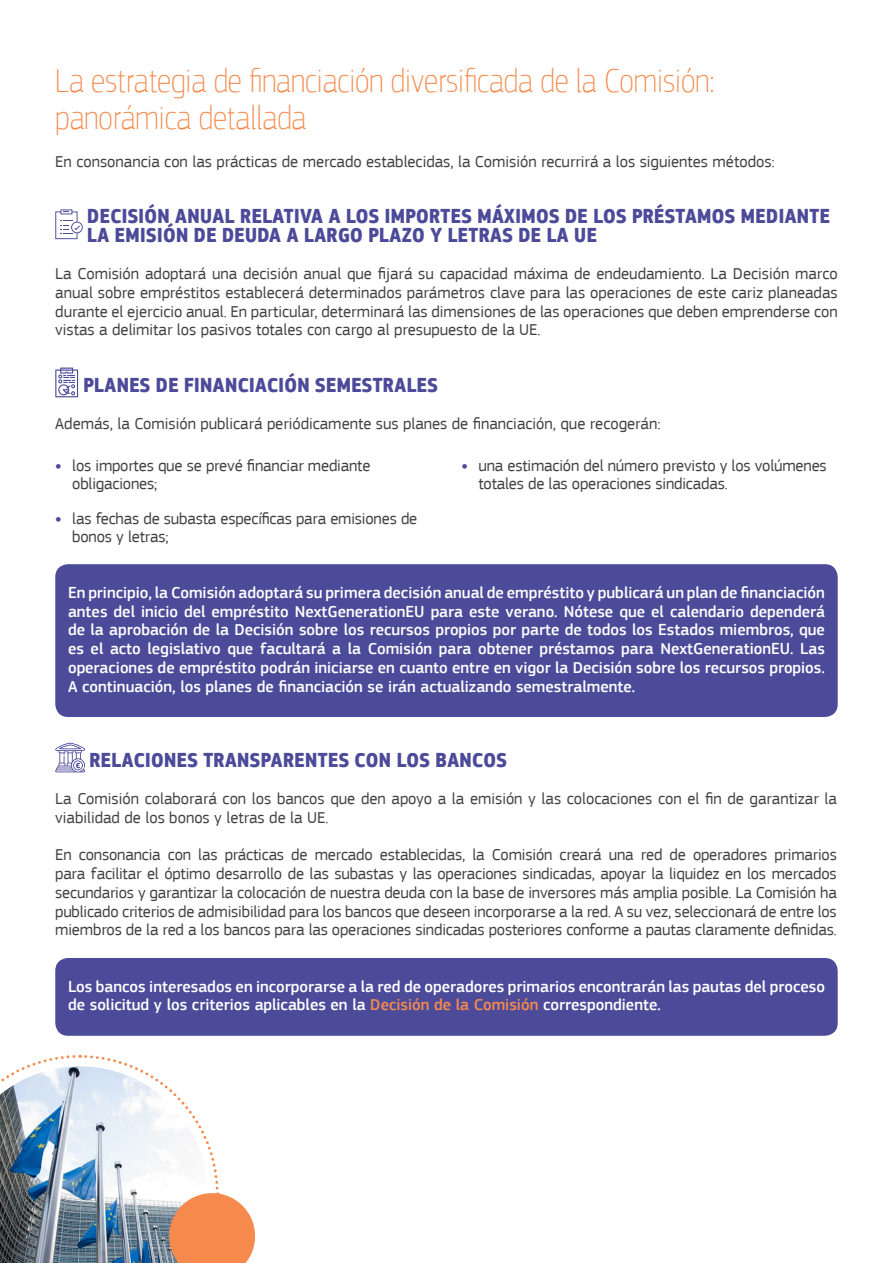
<style>
.page{position:relative;width:893px;height:1263px;background:#fff}
.page>*{position:absolute;margin:0;border:0;box-sizing:border-box;transform-origin:0 0}
.Title_1{font:100 34.5px/37.5px "EC Square Sans Cond Pro";color:#f68a4c}
.Title_2{font:700 21px/18.8px "EC Square Sans Cond Pro";letter-spacing:.02em;color:#4c4b9a}
.body{font:16.5px/18.8px "EC Square Sans Pro";color:#414042}
.Box_body_nf{font:500 16.5px/18.8px "EC Square Sans Pro";color:#fff;text-align:justify}
.Box_body{font:500 16.5px/18.8px "EC Square Sans Pro";color:#fff}
.s1{font-weight:700;color:#4c4b9a}
.s2{color:#f68a4c}
</style>
<div class="page">
<img style="left:0;top:1055px;width:255px;height:208px">
<svg style="left:55px;top:209px;width:28px;height:30px"></svg>
<svg style="left:55px;top:743px;width:30px;height:29px"></svg>
<svg style="left:55px;top:368px;width:23px;height:29px"></svg>
<div style="left:55px;top:564px;width:783px;height:153px;background:#4c4b9a;border-radius:13px"></div>
<div style="left:55px;top:958px;width:783px;height:78px;background:#4c4b9a;border-radius:13px"></div>
<p class="Title_1" style="left:55px;top:62px;width:661px">La estrategia de financiación diversificada de la Comisión: panorámica detallada</p>
<p class="body" style="left:55px;top:152px;width:721px">En consonancia con las prácticas de mercado establecidas, la Comisión recurrirá a los siguientes métodos:</p>
<p class="Title_2" style="left:87px;top:207px;width:744px">DECISIÓN ANUAL RELATIVA A LOS IMPORTES MÁXIMOS DE LOS PRÉSTAMOS MEDIANTE<br>LA EMISIÓN DE DEUDA A LARGO PLAZO Y LETRAS DE LA UE</p>
<p class="body" style="left:55px;top:264px;width:784px;text-align:justify">La Comisión adoptará una decisión anual que fijará su capacidad máxima de endeudamiento. La Decisión marco anual sobre empréstitos establecerá determinados parámetros clave para las operaciones de este cariz planeadas durante el ejercicio anual. En particular, determinará las dimensiones de las operaciones que deben emprenderse con vistas a delimitar los pasivos totales con cargo al presupuesto de la UE.</p>
<p class="Title_2" style="left:83px;top:376px;width:356px">PLANES DE FINANCIACIÓN SEMESTRALES</p>
<p class="body" style="left:55px;top:414px;width:607px">Además, la Comisión publicará periódicamente sus planes de financiación, que recogerán:</p>
<p class="body" style="left:72px;top:457px;width:300px;line-height:18px;text-indent:-17px"><span class="s1">•</span> los importes que se prevé financiar mediante obligaciones;</p>
<p class="body" style="left:72px;top:510px;width:347px;line-height:18px;text-indent:-17px"><span class="s1">•</span> las fechas de subasta específicas para emisiones de bonos y letras;</p>
<p class="body" style="left:478px;top:457px;width:350px;line-height:18px;text-indent:-17px"><span class="s1">•</span> una estimación del número previsto y los volúmenes totales de las operaciones sindicadas.</p>
<p class="Box_body_nf" style="left:68px;top:583px;width:758px">En principio, la Comisión adoptará su primera decisión anual de empréstito y publicará un plan de financiación antes del inicio del empréstito NextGenerationEU para este verano. Nótese que el calendario dependerá de la aprobación de la Decisión sobre los recursos propios por parte de todos los Estados miembros, que es el acto legislativo que facultará a la Comisión para obtener préstamos para NextGenerationEU. Las operaciones de empréstito podrán iniciarse en cuanto entre en vigor la Decisión sobre los recursos propios.<br>A continuación, los planes de financiación se irán actualizando semestralmente.</p>
<p class="Title_2" style="left:90px;top:751px;width:419px">RELACIONES TRANSPARENTES CON LOS BANCOS</p>
<p class="body" style="left:55px;top:789px;width:783px">La Comisión colaborará con los bancos que den apoyo a la emisión y las colocaciones con el fin de garantizar la viabilidad de los bonos y letras de la UE.</p>
<p class="body" style="left:55px;top:846px;width:783px;text-align:justify">En consonancia con las prácticas de mercado establecidas, la Comisión creará una red de operadores primarios para facilitar el óptimo desarrollo de las subastas y las operaciones sindicadas, apoyar la liquidez en los mercados secundarios y garantizar la colocación de nuestra deuda con la base de inversores más amplia posible. La Comisión ha publicado criterios de admisibilidad para los bancos que deseen incorporarse a la red. A su vez, seleccionará de entre los miembros de la red a los bancos para las operaciones sindicadas posteriores conforme a pautas claramente definidas.</p>
<p class="Box_body" style="left:68px;top:977px;width:758px">Los bancos interesados en incorporarse a la red de operadores primarios encontrarán las pautas del proceso de solicitud y los criterios aplicables en la <span class="s2">Decisión de la Comisión</span> correspondiente.</p>
</div>
